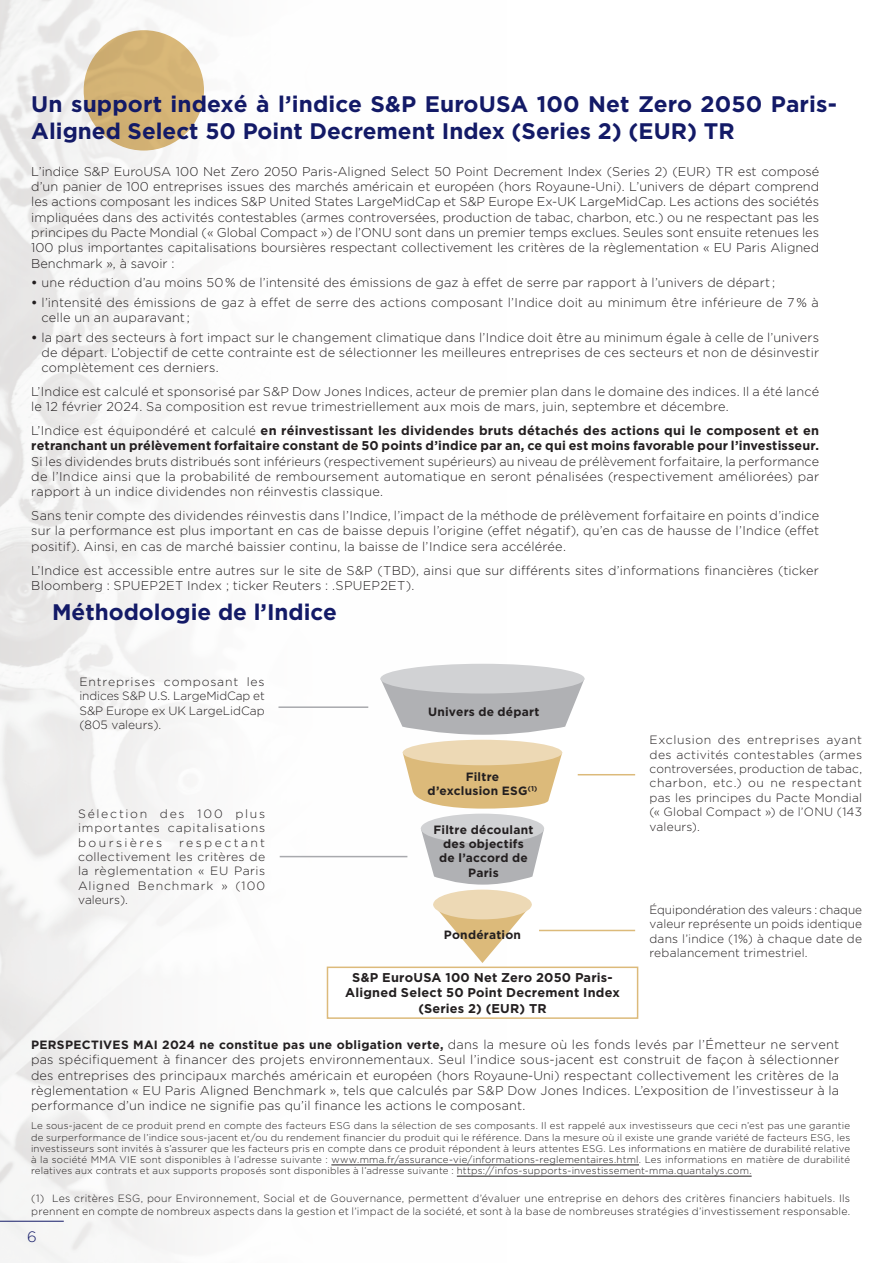
<style>
.page{position:relative;width:893px;height:1263px;background:#fff}
.page>*{position:absolute;margin:0;border:0;box-sizing:border-box;transform-origin:0 0}
.t1{font:700 22.5px/27px "Gotham";color:#131a67}
.t2{font:300 15px "Gotham";color:#131a67}
.Style_de_paragraphe{font:300 12.75px/15.3px "Gotham";letter-spacing:.01em;color:#231f20;text-align:justify}
.t3{font:700 12.75px/15.3px "Gotham";letter-spacing:.015em;color:#231f20;text-align:center}
.Style_de_paragraphe-2{font:300 12px/14.4px "Gotham";letter-spacing:.02em;color:#231f20;text-align:justify}
.Style_de_paragraphe-3{font:700 12px/14.4px "Gotham";letter-spacing:.02em;color:#231f20;text-align:center}
.t4{font:300 10.5px/12.6px "Gotham";letter-spacing:.02em;color:#231f20}
.t5{font:300 9.75px/11.2px "Gotham";letter-spacing:.02em;color:#231f20;text-align:justify}
.s1{font-weight:700}
.s2{font-weight:300;font-size:12.75px}
</style>
<div class="page">
<hr style="left:0;top:1221px;width:64px;height:1px;background:#131a67">
<div style="left:84px;top:30px;width:120px;height:121px;background:#d4b375;border-radius:50%"></div>
<hr style="left:331px;top:1164px;width:308px;height:1px;background:#231f20">
<hr style="left:457px;top:1176px;width:295px;height:1px;background:#231f20">
<hr style="left:280px;top:856px;width:127px;height:1px;background:#a8a9ad">
<div style="left:327px;top:966px;width:311px;height:53px;border:2px solid #dcba7a"></div>
<hr style="left:578px;top:774px;width:57px;height:1px;background:#dcba7a">
<hr style="left:539px;top:930px;width:96px;height:1px;background:#dcba7a">
<hr style="left:278px;top:706px;width:90px;height:2px;background:#a8a9ad">
<svg style="left:381px;top:680px;width:203px;height:55px"></svg>
<div style="left:380px;top:664px;width:204px;height:29px;background:#d1d2d4;border-radius:50%"></div>
<svg style="left:403px;top:754px;width:159px;height:55px"></svg>
<div style="left:403px;top:740px;width:159px;height:25px;background:#edd9b5;border-radius:50%"></div>
<svg style="left:434px;top:908px;width:93px;height:55px"></svg>
<div style="left:433px;top:890px;width:99px;height:29px;background:#edd9b5;border-radius:50%"></div>
<svg style="left:421px;top:830px;width:123px;height:55px"></svg>
<div style="left:421px;top:814px;width:123px;height:29px;background:#d1d2d4;border-radius:50%"></div>
<p class="t1" style="left:31px;top:90px;width:807px">Un support indexé à l’indice S&amp;P EuroUSA 100 Net Zero 2050 Paris-<br>Aligned Select 50 Point Decrement Index (Series 2) (EUR) TR</p>
<p class="Style_de_paragraphe" style="left:31px;top:163px;width:790px">L’indice S&amp;P EuroUSA 100 Net Zero 2050 Paris-Aligned Select 50 Point Decrement Index (Series 2) (EUR) TR est composé d’un panier de 100 entreprises issues des marchés américain et européen (hors Royaune-Uni). L’univers de départ comprend les actions composant les indices S&amp;P United States LargeMidCap et S&amp;P Europe Ex-UK LargeMidCap. Les actions des sociétés impliquées dans des activités contestables (armes controversées, production de tabac, charbon, etc.) ou ne respectant pas les principes du Pacte Mondial (« Global Compact ») de l’ONU sont dans un premier temps exclues. Seules sont ensuite retenues les 100 plus importantes capitalisations boursières respectant collectivement les critères de la règlementation « EU Paris Aligned Benchmark », à savoir :</p>
<p class="Style_de_paragraphe" style="left:31px;top:275px;width:745px"><span class="s1">•</span> une réduction d’au moins 50 % de l’intensité des émissions de gaz à effet de serre par rapport à l’univers de départ ;</p>
<p class="Style_de_paragraphe" style="left:42px;top:294px;width:779px;text-indent:-10px"><span class="s1">•</span> l’intensité des émissions de gaz à effet de serre des actions composant l’Indice doit au minimum être inférieure de 7 % à celle un an auparavant ;</p>
<p class="Style_de_paragraphe" style="left:42px;top:329px;width:779px;text-indent:-10px"><span class="s1">•</span> la part des secteurs à fort impact sur le changement climatique dans l’Indice doit être au minimum égale à celle de l’univers de départ. L’objectif de cette contrainte est de sélectionner les meilleures entreprises de ces secteurs et non de désinvestir complètement ces derniers.</p>
<p class="Style_de_paragraphe" style="left:31px;top:383px;width:789px">L’Indice est calculé et sponsorisé par S&amp;P Dow Jones Indices, acteur de premier plan dans le domaine des indices. Il a été lancé le 12 février 2024. Sa composition est revue trimestriellement aux mois de mars, juin, septembre et décembre.</p>
<p class="Style_de_paragraphe" style="left:31px;top:423px;width:789px">L’Indice est équipondéré et calculé <span class="s1">en réinvestissant les dividendes bruts détachés des actions qui le composent et en retranchant un prélèvement forfaitaire constant de 50 points d’indice par an, ce qui est moins favorable pour l’investisseur.<br></span>Si les dividendes bruts distribués sont inférieurs (respectivement supérieurs) au niveau de prélèvement forfaitaire, la performance de l’Indice ainsi que la probabilité de remboursement automatique en seront pénalisées (respectivement améliorées) par rapport à un indice dividendes non réinvestis classique.</p>
<p class="Style_de_paragraphe" style="left:31px;top:508px;width:789px">Sans tenir compte des dividendes réinvestis dans l’Indice, l’impact de la méthode de prélèvement forfaitaire en points d’indice sur la performance est plus important en cas de baisse depuis l’origine (effet négatif), qu’en cas de hausse de l’Indice (effet positif). Ainsi, en cas de marché baissier continu, la baisse de l’Indice sera accélérée.</p>
<p class="Style_de_paragraphe" style="left:31px;top:562px;width:789px">L’Indice est accessible entre autres sur le site de S&amp;P (TBD), ainsi que sur différents sites d’informations financières (ticker<br>Bloomberg : SPUEP2ET Index ; ticker Reuters : .SPUEP2ET).</p>
<p class="t1" style="left:52px;top:598px;width:286px">Méthodologie de l’Indice</p>
<p class="Style_de_paragraphe-2" style="left:79px;top:674px;width:187px">Entreprises composant les indices S&amp;P U.S. LargeMidCap et S&amp;P Europe ex UK LargeLidCap (805 valeurs).</p>
<p class="Style_de_paragraphe-2" style="left:78px;top:806px;width:189px">Sélection des 100 plus importantes capitalisations boursières</p>
<p class="Style_de_paragraphe-2" style="left:78px;top:835px;width:189px;text-indent:101px">respectant collectivement les critères de la règlementation « EU Paris Aligned Benchmark » (100 valeurs).</p>
<p class="Style_de_paragraphe-3" style="left:428px;top:704px;width:113px">Univers de départ</p>
<p class="Style_de_paragraphe-3" style="left:428px;top:769px;width:111px">Filtre<br>d’exclusion ESG<sup>(1)</sup></p>
<p class="Style_de_paragraphe-3" style="left:434px;top:822px;width:101px">Filtre découlant des objectifs<br>de l’accord de<br>Paris</p>
<p class="Style_de_paragraphe-3" style="left:444px;top:927px;width:79px">Pondération</p>
<p class="t3" style="left:345px;top:969px;width:276px">S&amp;P EuroUSA 100 Net Zero 2050 Paris-<br>Aligned Select 50 Point Decrement Index (Series 2) (EUR) TR</p>
<p class="Style_de_paragraphe-2" style="left:649px;top:732px;width:214px">Exclusion des entreprises ayant des activités contestables (armes controversées, production de tabac, charbon, etc.) ou ne respectant pas les principes du Pacte Mondial (« Global Compact ») de l’ONU (143 valeurs).</p>
<p class="Style_de_paragraphe-2" style="left:649px;top:902px;width:214px">Équipondération des valeurs : chaque valeur représente un poids identique dans l’indice (1%) à chaque date de rebalancement trimestriel.</p>
<p class="Style_de_paragraphe-3" style="left:31px;top:1037px;width:810px">PERSPECTIVES MAI 2024 ne constitue pas une obligation verte, <span class="s2">dans la mesure où les fonds levés par l’Émetteur ne servent</span></p>
<p class="Style_de_paragraphe" style="left:31px;top:1052px;width:810px">pas spécifiquement à financer des projets environnementaux. Seul l’indice sous-jacent est construit de façon à sélectionner des entreprises des principaux marchés américain et européen (hors Royaune-Uni) respectant collectivement les critères de la règlementation « EU Paris Aligned Benchmark », tels que calculés par S&amp;P Dow Jones Indices. L’exposition de l’investisseur à la performance d’un indice ne signifie pas qu’il finance les actions le composant.</p>
<p class="t5" style="left:31px;top:1120px;width:821px">Le sous-jacent de ce produit prend en compte des facteurs ESG dans la sélection de ses composants. Il est rappelé aux investisseurs que ceci n’est pas une garantie de surperformance de l’indice sous-jacent et/ou du rendement financier du produit qui le référence. Dans la mesure où il existe une grande variété de facteurs ESG, les investisseurs sont invités à s’assurer que les facteurs pris en compte dans ce produit répondent à leurs attentes ESG. Les informations en matière de durabilité relative à la société MMA VIE sont disponibles à l’adresse suivante : www.mma.fr/assurance-vie/informations-reglementaires.html. Les informations en matière de durabilité relatives aux contrats et aux supports proposés sont disponibles à l’adresse suivante : https://infos-supports-investissement-mma.quantalys.com.</p>
<p class="t4" style="left:31px;top:1192px;width:820px">(1) Les critères ESG, pour Environnement, Social et de Gouvernance, permettent d’évaluer une entreprise en dehors des critères financiers habituels. Ils prennent en compte de nombreux aspects dans la gestion et l’impact de la société, et sont à la base de nombreuses stratégies d’investissement responsable.</p>
<p class="t2" style="left:27px;top:1227px;width:11px">6</p>
</div>
